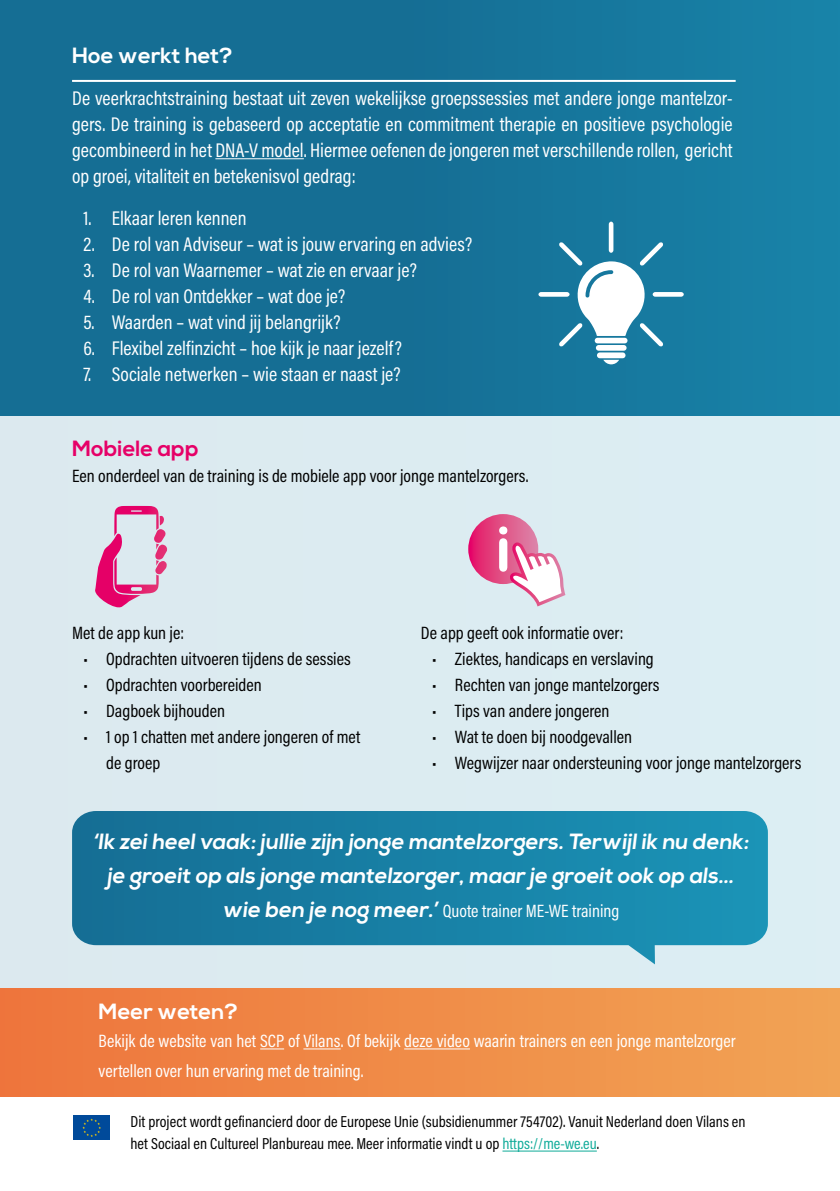
<style>
.page{position:relative;width:840px;height:1191px;background:#fff}
.page>*{position:absolute;margin:0;border:0;box-sizing:border-box;transform-origin:0 0}
.t1{font:700 22px/34px "Nexa";color:#fff;text-align:center}
.t2{font:700 22px "Nexa";color:#e60067}
.t3{font:20px/26px "Acumin Pro Cond";color:#fff;text-align:justify}
.t4{font:18px/26px "Acumin Pro Cond";color:#000}
.t5{font:18px/30px "Acumin Pro Cond";color:#fff}
.t6{font:16px/22px "Acumin Pro Cond";color:#000}
.s1{font-family:"Nexa";font-weight:700;font-size:22px}
.s2{color:#10ab99}
</style>
<div class="page">
<div style="left:0;top:366px;width:839px;height:656px;background:#dcecf1"></div>
<div style="left:0;top:0;width:839px;height:415px;background:linear-gradient(to right,#14698f,#187ea4)"></div>
<hr style="left:215px;top:158px;width:89px;height:1px;background:#fff">
<hr style="left:72px;top:80px;width:663px;height:2px;background:#fff">
<svg style="left:538px;top:222px;width:145px;height:142px"></svg>
<div style="left:0;top:988px;width:839px;height:108px;background:linear-gradient(to right,#ee753c,#f1a354)"></div>
<svg style="left:260px;top:1048px;width:24px;height:1px"></svg>
<hr style="left:303px;top:1048px;width:37px;height:1px;background:#fff">
<hr style="left:404px;top:1048px;width:65px;height:1px;background:#fff">
<svg style="left:95px;top:506px;width:73px;height:102px"></svg>
<hr style="left:502px;top:1150px;width:94px;height:1px;background:#10ab99">
<div style="left:74px;top:1115px;width:36px;height:25px;background:#004a9a"></div>
<svg style="left:82px;top:1118px;width:19px;height:19px"></svg>
<svg style="left:468px;top:514px;width:70px;height:70px;background:#e23a7b"></svg>
<svg style="left:499px;top:526px;width:66px;height:80px"></svg>
<svg style="left:72px;top:811px;width:695px;height:153px;background:#308eaf"></svg>
<p class="t1" style="left:72px;top:39px;width:162px">Hoe werkt het?</p>
<p class="t3" style="left:72px;top:84px;width:661px">De veerkrachtstraining bestaat uit zeven wekelijkse groepssessies met andere jonge mantelzor&shy;gers. De training is gebaseerd op acceptatie en commitment therapie en positieve psychologie gecombineerd in het DNA-V model. Hiermee oefenen de jongeren met verschillende rollen, gericht op groei, vitaliteit en betekenisvol gedrag:</p>
<p class="t3" style="left:83px;top:204px;width:165px">1. Elkaar leren kennen</p>
<p class="t3" style="left:83px;top:230px;width:390px">2. De rol van Adviseur – wat is jouw ervaring en advies?</p>
<p class="t3" style="left:83px;top:256px;width:335px">3. De rol van Waarnemer – wat zie en ervaar je?</p>
<p class="t3" style="left:83px;top:282px;width:263px">4. De rol van Ontdekker – wat doe je?</p>
<p class="t3" style="left:83px;top:308px;width:258px">5. Waarden – wat vind jij belangrijk?</p>
<p class="t3" style="left:83px;top:334px;width:320px">6. Flexibel zelfinzicht – hoe kijk je naar jezelf?</p>
<p class="t3" style="left:83px;top:360px;width:318px">7. Sociale netwerken – wie staan er naast je?</p>
<p class="t2" style="left:72px;top:436px;width:128px">Mobiele app</p>
<p class="t4" style="left:72px;top:463px;width:457px">Een onderdeel van de training is de mobiele app voor jonge mantelzorgers.</p>
<p class="t4" style="left:72px;top:619px;width:113px">Met de app kun je:</p>
<p class="t4" style="left:83px;top:645px;width:269px">• Opdrachten uitvoeren tijdens de sessies</p>
<p class="t4" style="left:83px;top:671px;width:180px">• Opdrachten voorbereiden</p>
<p class="t4" style="left:83px;top:697px;width:143px">• Dagboek bijhouden</p>
<p class="t4" style="left:106px;top:723px;width:255px;text-indent:-23px">• 1 op 1 chatten met andere jongeren of met de groep</p>
<p class="t4" style="left:420px;top:619px;width:204px">De app geeft ook informatie over:</p>
<p class="t4" style="left:432px;top:645px;width:223px">• Ziektes, handicaps en verslaving</p>
<p class="t4" style="left:432px;top:671px;width:229px">• Rechten van jonge mantelzorgers</p>
<p class="t4" style="left:432px;top:697px;width:179px">• Tips van andere jongeren</p>
<p class="t4" style="left:432px;top:723px;width:201px">• Wat te doen bij noodgevallen</p>
<p class="t4" style="left:432px;top:749px;width:370px">• Wegwijzer naar ondersteuning voor jonge mantelzorgers</p>
<p class="t1" style="left:93px;top:825px;width:659px">‘Ik zeiheelvaak:jullie zijn jonge mantelzorgers.Terwijlik nu denk: je groeit op als jonge mantelzorger,maar je groeit ook op als…</p>
<p class="t5" style="left:222px;top:895px;width:398px"><span class="s1">wie ben je nog meer.’</span>Quote trainer ME-WE training</p>
<p class="t1" style="left:99px;top:995px;width:141px">Meer weten?</p>
<p class="t5" style="left:99px;top:1025px;width:638px">Bekijk de website van het SCP of Vilans. Of bekijk deze video waarin trainers en een jonge mantelzorger vertellen over hun ervaring met de training.</p>
<p class="t6" style="left:130px;top:1110px;width:616px">Dit project wordt gefinancierd door de Europese Unie (subsidienummer 754702). Vanuit Nederland doen Vilans en het Sociaal en Cultureel Planbureau mee. Meer informatie vindt u op <span class="s2">https://me-we.eu</span>.</p>
</div>
